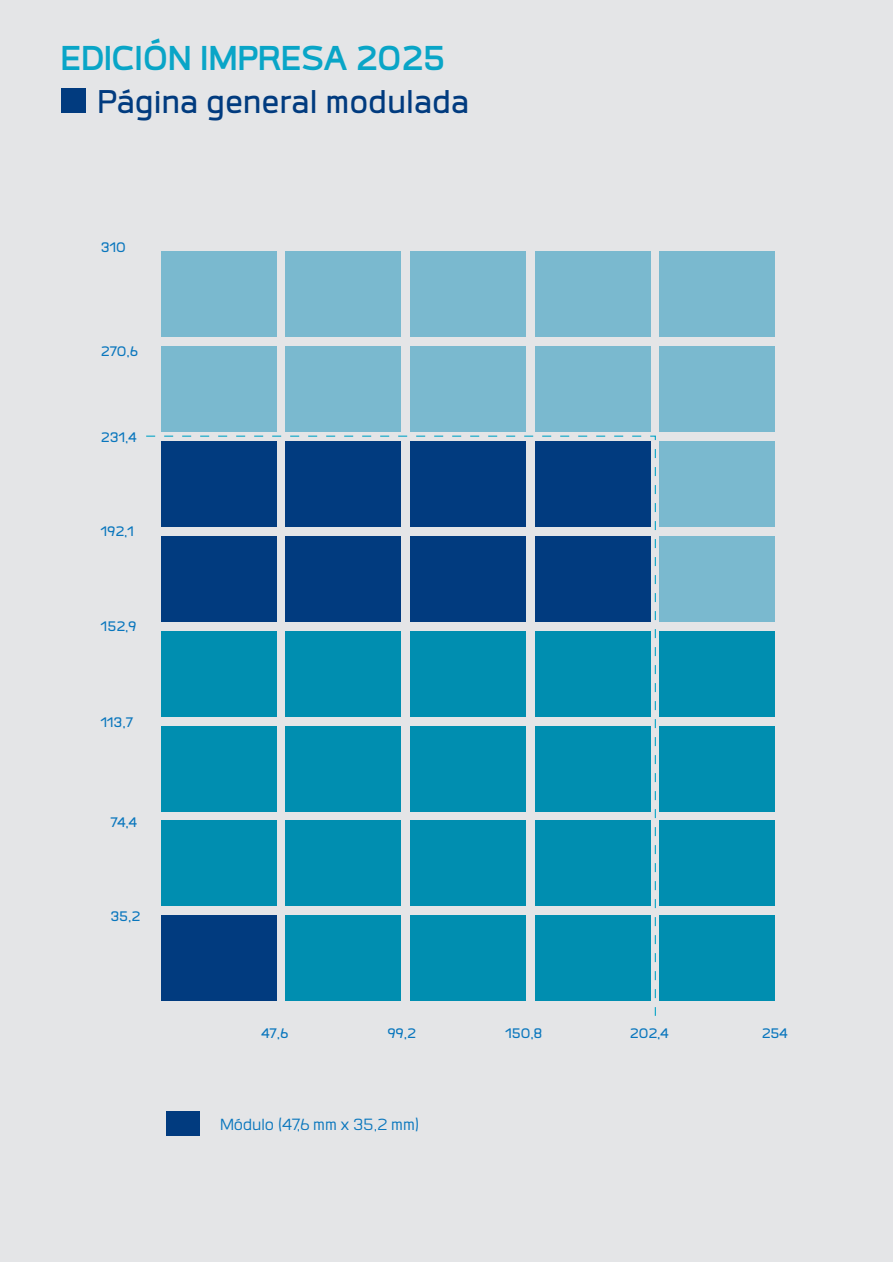
<style>
.page{position:relative;width:893px;height:1263px;background:#fff}
.page>*{position:absolute;margin:0;border:0;box-sizing:border-box;transform-origin:0 0}
.t1{font:700 45px "Labrador A";color:#09a5c7}
.t2{font:500 42.9px "Labrador A";color:#013b7f}
.t3{font:21px "Labrador A";color:#0976bd}
.t4{font:500 18px "Labrador A";color:#0976bd}
</style>
<div class="page">
<div style="left:0;top:1px;width:893px;height:1261px;background:#e4e5e7"></div>
<div style="left:660px;top:536px;width:115px;height:85px;background:#7ab9cf"></div>
<div style="left:660px;top:441px;width:115px;height:86px;background:#7ab9cf"></div>
<div style="left:660px;top:346px;width:115px;height:85px;background:#7ab9cf"></div>
<div style="left:660px;top:251px;width:115px;height:85px;background:#7ab9cf"></div>
<div style="left:535px;top:346px;width:115px;height:85px;background:#7ab9cf"></div>
<div style="left:535px;top:251px;width:115px;height:85px;background:#7ab9cf"></div>
<div style="left:410px;top:346px;width:115px;height:85px;background:#7ab9cf"></div>
<div style="left:410px;top:251px;width:115px;height:85px;background:#7ab9cf"></div>
<div style="left:286px;top:346px;width:115px;height:85px;background:#7ab9cf"></div>
<div style="left:286px;top:251px;width:115px;height:85px;background:#7ab9cf"></div>
<div style="left:161px;top:346px;width:115px;height:85px;background:#7ab9cf"></div>
<div style="left:161px;top:251px;width:115px;height:85px;background:#7ab9cf"></div>
<div style="left:660px;top:916px;width:115px;height:85px;background:#008eb0"></div>
<div style="left:660px;top:631px;width:115px;height:85px;background:#008eb0"></div>
<div style="left:660px;top:726px;width:115px;height:85px;background:#008eb0"></div>
<div style="left:660px;top:821px;width:115px;height:85px;background:#008eb0"></div>
<div style="left:166px;top:1111px;width:34px;height:25px;background:#013b7f"></div>
<svg style="left:146px;top:435px;width:510px;height:581px"></svg>
<div style="left:61px;top:89px;width:24px;height:24px;background:#013b7f"></div>
<h1 class="t1" style="left:61px;top:35px;width:387px">EDICIÓN IMPRESA 2025</h1>
<h2 class="t2" style="left:97px;top:80px;width:374px">Página general modulada</h2>
<p class="t4" style="left:101px;top:238px;width:26px">310</p>
<p class="t4" style="left:101px;top:342px;width:38px">270,6</p>
<p class="t4" style="left:101px;top:428px;width:37px">231,4</p>
<p class="t4" style="left:101px;top:523px;width:34px">192,1</p>
<p class="t4" style="left:101px;top:617px;width:37px">152,9</p>
<p class="t4" style="left:101px;top:713px;width:34px">113,7</p>
<p class="t4" style="left:110px;top:813px;width:28px">74,4</p>
<p class="t4" style="left:110px;top:907px;width:32px">35,2</p>
<p class="t4" style="left:261px;top:1024px;width:28px">47,6</p>
<p class="t4" style="left:388px;top:1024px;width:30px">99,2</p>
<p class="t4" style="left:505px;top:1024px;width:38px">150,8</p>
<p class="t4" style="left:630px;top:1024px;width:40px">202,4</p>
<p class="t4" style="left:762px;top:1024px;width:28px">254</p>
<p class="t3" style="left:220px;top:1114px;width:201px">Módulo (47,6 mm x 35,2 mm)</p>
</div>
